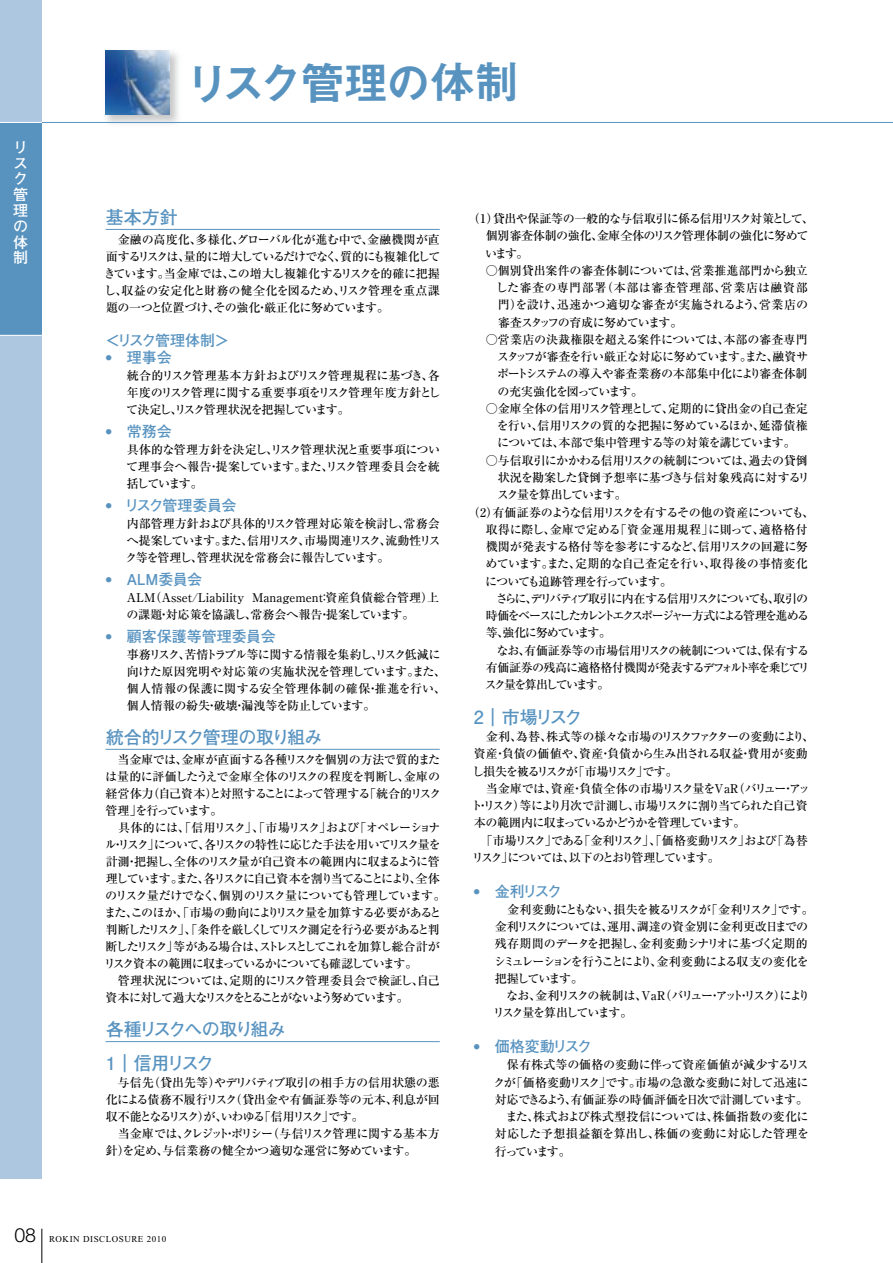
<style>
.page{position:relative;width:893px;height:1263px;background:#fff}
.page>*{position:absolute;margin:0;border:0;box-sizing:border-box;transform-origin:0 0}
.t1{font:45px "Midashi Go MB31 83 pv RKSJ H";letter-spacing:-.06em;color:#5893c0}
.t2{font:18px/33.9px "Futo Go B101 Pr 6 Bold 90 pv RKSJ H";letter-spacing:-.14em;color:#5893c0}
.t3{font:18px "Futo Go B101 Pr 6 Bold 90 pv RKSJ H";letter-spacing:-.065em;color:#5893c0}
.t4{font:18px "Futo Go B101 Pr 6 Bold 90 pv RKSJ H";letter-spacing:-.115em;color:#5893c0}
.t5{font:15px "Futo Go B101 Pr 6 Bold 90 pv RKSJ H";letter-spacing:-.035em;color:#5893c0}
.t6{font:15px/17px "Futo Go B101 Pr 6 Bold 90 pv RKSJ H";color:#5893c0}
.t7{font:15px "Futo Go B101 Pr 6 Bold 90 pv RKSJ H";letter-spacing:-.075em;color:#5893c0}
.t8{font:15px/15.8px "Futo Go B101 Bold 83 pv RKSJ H";color:#fff;text-align:justify}
.t9{font:12px/17.2px "Ryumin Pr 6 Medium 90 pv RKSJ H";letter-spacing:-.065em;color:#000;text-align:justify}
.t10{font:12px/17px "Ryumin Pr 6 Medium 90 pv RKSJ H";letter-spacing:-.09em;color:#000}
.t11{font:12px/17.2px "Ryumin Pr 6 Medium 90 pv RKSJ H";letter-spacing:-.045em;color:#000}
.t12{font:12px/17px "Ryumin Pr 6 Medium 90 pv RKSJ H";letter-spacing:-.03em;color:#000}
.t13{font:12px/17px "Ryumin Pr 6 Medium 90 pv RKSJ H";letter-spacing:-.015em;color:#000}
.t14{font:12px/17px "Ryumin Pr 6 Medium 90 pv RKSJ H";color:#000}
.t15{font:12px "Ryumin Pr 6 Medium 90 pv RKSJ H";letter-spacing:-.115em;color:#000}
.t16{font:12px "Ryumin Pr 6 Medium 90 pv RKSJ H";letter-spacing:-.11em;color:#000}
.t17{font:12px "Ryumin Pr 6 Medium 90 pv RKSJ H";letter-spacing:-.125em;color:#000}
.t18{font:12px "Ryumin Pr 6 Medium 90 pv RKSJ H";letter-spacing:-.025em;color:#000}
.t19{font:12px "Ryumin Pr 6 Medium 90 pv RKSJ H";letter-spacing:-.15em;color:#000}
.t20{font:12px "Ryumin Pr 6 Medium 90 pv RKSJ H";letter-spacing:-.155em;color:#000}
.t21{font:12px "Ryumin Pr 6 Medium 90 pv RKSJ H";letter-spacing:.01em;color:#000}
.t22{font:12px "Ryumin Pr 6 Medium 90 pv RKSJ H";letter-spacing:-.01em;color:#000}
.t23{font:12px "Ryumin Pr 6 Medium 90 pv RKSJ H";letter-spacing:-.12em;color:#000}
.t24{font:12px "Ryumin Pr 6 Medium 90 pv RKSJ H";letter-spacing:-.095em;color:#000}
.t25{font:12px "Ryumin Pr 6 Medium 90 pv RKSJ H";letter-spacing:-.165em;color:#000}
.t26{font:9px "Times New Roman";letter-spacing:.06em;color:#000}
.s1{font-family:"Helvetica Neue";font-weight:300;font-size:19.5px}
</style>
<div class="page">
<svg style="left:0;top:50px;width:440px;height:1213px"></svg>
<div style="left:0;top:122px;width:42px;height:213px;background:#5893c0"></div>
<div style="left:0;top:0;width:42px;height:122px;background:#aec7e0"></div>
<div style="left:0;top:335px;width:42px;height:843px;background:#aec7e0"></div>
<hr style="left:42px;top:122px;width:851px;height:1px;background:#5893c0">
<hr style="left:0;top:122px;width:42px;height:1px;background:#fff">
<hr style="left:0;top:335px;width:42px;height:1px;background:#fff">
<hr style="left:42px;top:1229px;width:1px;height:34px;background:#000">
<hr style="left:106px;top:229px;width:334px;height:1px;background:#5893c0">
<hr style="left:106px;top:749px;width:334px;height:1px;background:#5893c0">
<hr style="left:106px;top:1041px;width:334px;height:1px;background:#5893c0">
<p class="t8" style="left:13px;top:140px;width:17px">リスク管理の体制</p>
<p class="t1" style="left:185px;top:57px;width:336px">リスク管理の体制</p>
<p class="t4" style="left:106px;top:203px;width:74px">基本方針</p>
<p class="t9" style="left:104px;top:231px;width:338px">　金融の高度化、多様化、グローバル化が進む中で、金融機関が直面するリスクは、量的に増大しているだけでなく、質的にも複雑化してきています。当金庫では、この増大し複雑化するリスクを的確に把握し、収益の安定化と財務の健全化を図るため、リスク管理を重点課題の一つと位置づけ、その強化・厳正化に努めています。</p>
<p class="t6" style="left:105px;top:332px;width:125px">＜リスク管理体制＞<sup>●</sup>　理事会</p>
<p class="t9" style="left:126px;top:367px;width:316px">統合的リスク管理基本方針およびリスク管理規程に基づき、各年度のリスク管理に関する重要事項をリスク管理年度方針として決定し、リスク管理状況を把握しています。</p>
<p class="t5" style="left:106px;top:419px;width:68px"><sup>●</sup>　常務会</p>
<p class="t9" style="left:126px;top:441px;width:316px">具体的な管理方針を決定し、リスク管理状況と重要事項について理事会へ報告・提案しています。また、リスク管理委員会を統括しています。</p>
<p class="t5" style="left:106px;top:493px;width:132px"><sup>●</sup>　リスク管理委員会</p>
<p class="t9" style="left:125px;top:514px;width:317px">内部管理方針および具体的リスク管理対応策を検討し、常務会へ提案しています。また、信用リスク、市場関連リスク、流動性リスク等を管理し、管理状況を常務会に報告しています。</p>
<p class="t5" style="left:106px;top:567px;width:98px"><sup>●</sup>　ＡＬＭ委員会</p>
<p class="t14" style="left:126px;top:588px;width:315px">ＡＬＭ（Asset/Liability Management：資産負債総合管理）上の課題・対応策を協議し、常務会へ報告・提案しています。</p>
<p class="t6" style="left:106px;top:627px;width:172px"><sup>●</sup>　顧客保護等管理委員会</p>
<p class="t13" style="left:127px;top:645px;width:321px">事務リスク、苦情トラブル等に関する情報を集約し、リスク低減に向けた原因究明や対応策の実施状況を管理しています。また、個人情報の保護に関する安全管理体制の確保・推進を行い、個人情報の紛失・破壊・漏洩等を防止しています。</p>
<p class="t3" style="left:106px;top:722px;width:218px">統合的リスク管理の取り組み</p>
<p class="t10" style="left:104px;top:751px;width:343px">　当金庫では、金庫が直面する各種リスクを個別の方法で質的または量的に評価したうえで金庫全体のリスクの程度を判断し、金庫の経営体力（自己資本）と対照することによって管理する「統合的リスク管理」を行っています。<br>　具体的には、「信用リスク」、「市場リスク」および「オペレーショナル・リスク」について、各リスクの特性に応じた手法を用いてリスク量を計測・把握し、全体のリスク量が自己資本の範囲内に収まるように管理しています。また、各リスクに自己資本を割り当てることにより、全体のリスク量だけでなく、個別のリスク量についても管理しています。また、このほか、「市場の動向によりリスク量を加算する必要があると判断したリスク」、「条件を厳しくしてリスク測定を行う必要があると判断したリスク」等がある場合は、ストレスとしてこれを加算し総合計がリスク資本の範囲に収まっているかについても確認しています。<br>　管理状況については、定期的にリスク管理委員会で検証し、自己資本に対して過大なリスクをとることがないよう努めています。</p>
<p class="t2" style="left:106px;top:1011px;width:182px">各種リスクへの取り組み<br>1｜信用リスク</p>
<p class="t12" style="left:106px;top:1073px;width:336px">　与信先（貸出先等）やデリバティブ取引の相手方の信用状態の悪化による債務不履行リスク（貸出金や有価証券等の元本、利息が回収不能となるリスク）が、いわゆる「信用リスク」です。<br>　当金庫では、クレジット・ポリシー（与信リスク管理に関する基本方針）を定め、与信業務の健全かつ適切な運営に努めています。</p>
<p class="t11" style="left:485px;top:209px;width:330px;text-indent:-18px">（1）貸出や保証等の一般的な与信取引に係る信用リスク対策として、個別審査体制の強化、金庫全体のリスク管理体制の強化に努めています。</p>
<p class="t9" style="left:496px;top:261px;width:314px;text-indent:-10px">○個別貸出案件の審査体制については、営業推進部門から独立した審査の専門部署（本部は審査管理部、営業店は融資部門）を設け、迅速かつ適切な審査が実施されるよう、営業店の審査スタッフの育成に努めています。</p>
<p class="t9" style="left:497px;top:330px;width:313px;text-indent:-11px">○営業店の決裁権限を超える案件については、本部の審査専門スタッフが審査を行い厳正な対応に努めています。また、融資サポートシステムの導入や審査業務の本部集中化により審査体制の充実強化を図っています。</p>
<p class="t9" style="left:497px;top:399px;width:313px;text-indent:-11px">○金庫全体の信用リスク管理として、定期的に貸出金の自己査定を行い、信用リスクの質的な把握に努めているほか、延滞債権については、本部で集中管理する等の対策を講じています。</p>
<p class="t9" style="left:486px;top:451px;width:324px">○与信取引にかかわる信用リスクの統制については、過去の貸倒</p>
<p class="t22" style="left:498px;top:468px;width:314px">状況を勘案した貸倒予想率に基づき与信対象残高に対するリ</p>
<p class="t17" style="left:497px;top:485px;width:131px">スク量を算出しています。</p>
<p class="t9" style="left:468px;top:503px;width:348px">（2）有価証券のような信用リスクを有するその他の資産についても、</p>
<p class="t21" style="left:486px;top:520px;width:324px">取得に際し、金庫で定める「資金運用規程」に則って、適格格付</p>
<p class="t11" style="left:486px;top:537px;width:324px">機関が発表する格付等を参考にするなど、信用リスクの回避に努</p>
<p class="t14" style="left:485px;top:555px;width:324px">めています。また、定期的な自己査定を行い、取得後の事情変化</p>
<p class="t24" style="left:485px;top:572px;width:189px">についても追跡管理を行っています。</p>
<p class="t16" style="left:474px;top:589px;width:336px">　　さらに、デリバティブ取引に内在する信用リスクについても、取引の</p>
<p class="t20" style="left:486px;top:606px;width:325px">時価をベースにしたカレントエクスポージャー方式による管理を進める</p>
<p class="t16" style="left:486px;top:623px;width:127px">等、強化に努めています。</p>
<p class="t11" style="left:474px;top:641px;width:337px">　　なお、有価証券等の市場信用リスクの統制については、保有する</p>
<p class="t9" style="left:486px;top:658px;width:326px">有価証券の残高に適格格付機関が発表するデフォルト率を乗じてリ</p>
<p class="t25" style="left:485px;top:675px;width:126px">スク量を算出しています。</p>
<p class="t4" style="left:474px;top:703px;width:110px">2｜市場リスク</p>
<p class="t11" style="left:474px;top:727px;width:342px">　金利、為替、株式等の様々な市場のリスクファクターの変動により、</p>
<p class="t13" style="left:474px;top:745px;width:336px">資産・負債の価値や、資産・負債から生み出される収益・費用が変動</p>
<p class="t23" style="left:472px;top:762px;width:207px">し損失を被るリスクが「市場リスク」です。</p>
<p class="t18" style="left:474px;top:779px;width:338px">　当金庫では、資産・負債全体の市場リスク量をVaR（バリュー・アッ</p>
<p class="t15" style="left:471px;top:796px;width:339px">ト・リスク）等により月次で計測し、市場リスクに割り当てられた自己資</p>
<p class="t15" style="left:474px;top:813px;width:273px">本の範囲内に収まっているかどうかを管理しています。</p>
<p class="t19" style="left:481px;top:831px;width:329px">「市場リスク」である「金利リスク」、「価格変動リスク」および「為替</p>
<p class="t17" style="left:472px;top:848px;width:249px">リスク」については、以下のとおり管理しています。</p>
<p class="t5" style="left:474px;top:879px;width:90px"><sup>●</sup>　金利リスク</p>
<p class="t10" style="left:493px;top:900px;width:322px">　金利変動にともない、損失を被るリスクが「金利リスク」です。金利リスクについては、運用、調達の資金別に金利更改日までの残存期間のデータを把握し、金利変動シナリオに基づく定期的シミュレーションを行うことにより、金利変動による収支の変化を把握しています。<br>　なお、金利リスクの統制は、VaR（バリュー・アット・リスク）によりリスク量を算出しています。</p>
<p class="t7" style="left:474px;top:1034px;width:120px"><sup>●</sup>　価格変動リスク</p>
<p class="t9" style="left:494px;top:1056px;width:317px">　保有株式等の価格の変動に伴って資産価値が減少するリスクが「価格変動リスク」です。市場の急激な変動に対して迅速に対応できるよう、有価証券の時価評価を日次で計測しています。　また、株式および株式型投信については、株価指数の変化に対応した予想損益額を算出し、株価の変動に対応した管理を行っています。</p>
<p class="t26" style="left:14px;top:1233px;width:154px"><span class="s1">08</span> ROKIN DISCLOSURE 2010</p>
</div>
